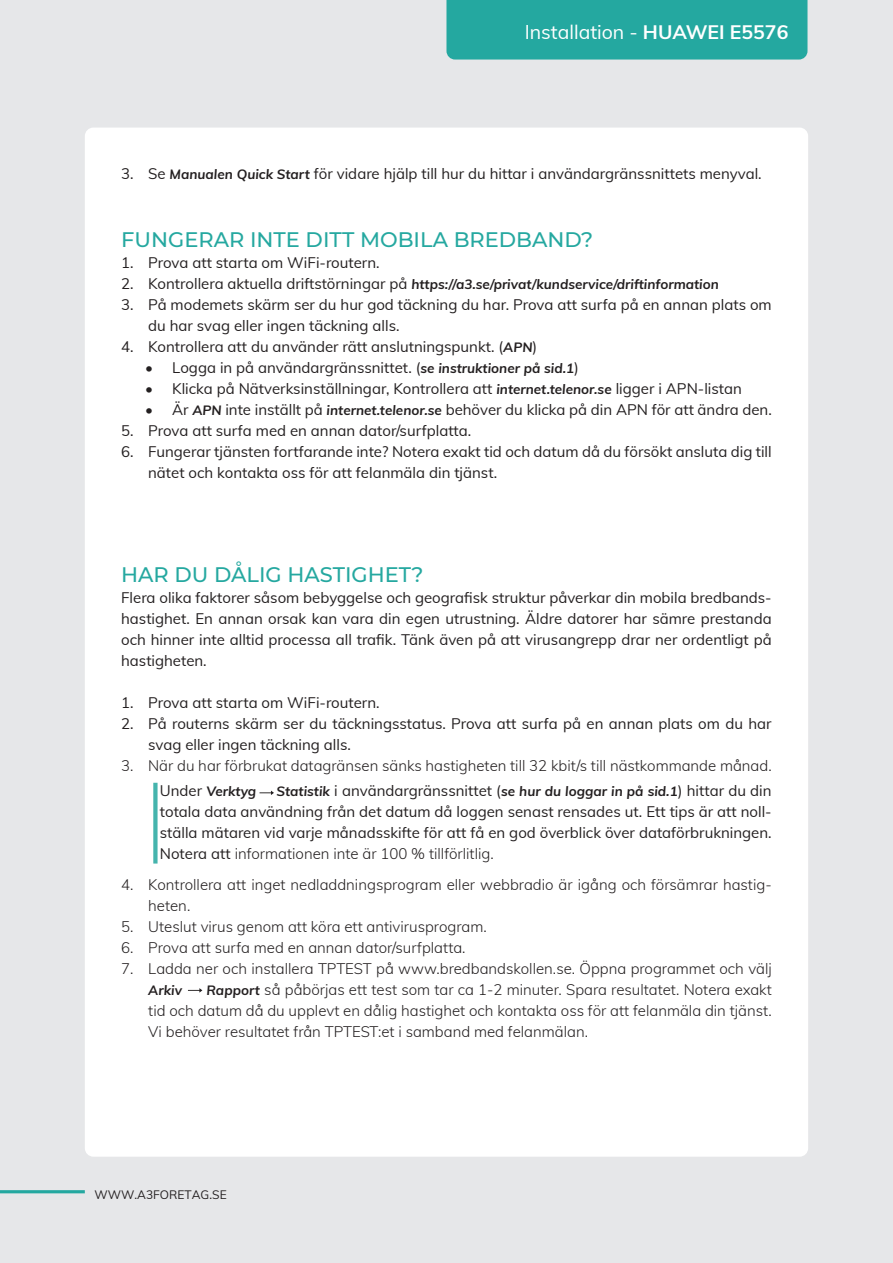
<style>
.page{position:relative;width:893px;height:1263px;background:#e6e7e9}
.page>*{position:absolute;margin:0;border:0;box-sizing:border-box;transform-origin:0 0}
.Rubrik_2{font:500 21px "Montserrat";color:#25a8a0}
.t1{font:19.5px "Muli";color:#fff}
.Normal_10_Muli{font:15px/21px "Muli";color:#231f20}
.t2{font:300 15px/21px "Muli";color:#231f20}
.Normal_10_Muli-2{font:italic 700 13.5px "Muli";color:#231f20}
.t3{font:12px "Muli";color:#231f20}
.s1{font-weight:700}
.s2{font-weight:700;font-style:italic;font-size:13.5px}
.s3{font-weight:400;font-style:normal;font-size:15px}
.s4{font-weight:300}
</style>
<div class="page">
<div style="left:446px;top:0;width:361px;height:60px;background:#24a8a0"></div>
<div style="left:85px;top:128px;width:723px;height:1029px;background:#fff;border-radius:9px"></div>
<hr style="left:0;top:1190px;width:85px;height:3px;background:#24a8a0">
<div style="left:153px;top:783px;width:5px;height:80px;background:#45b4ad"></div>
<svg style="left:188px;top:988px;width:14px;height:4px"></svg>
<svg style="left:260px;top:791px;width:14px;height:4px"></svg>
<h2 class="t1" style="left:525px;top:18px;width:265px">Installation - <span class="s1">HUAWEI E5576</span></h2>
<p class="Normal_10_Muli" style="left:121px;top:162px;width:642px">3. Se <span class="s2">Manualen Quick Start</span> för vidare hjälp till hur du hittar i användargränssnittets menyval.</p>
<p class="Rubrik_2" style="left:121px;top:225px;width:474px">FUNGERAR INTE DITT MOBILA BREDBAND?</p>
<p class="Normal_10_Muli" style="left:121px;top:251px;width:260px">1. Prova att starta om WiFi-routern.</p>
<p class="Normal_10_Muli-2" style="left:121px;top:274px;width:599px"><span class="s3">2. Kontrollera aktuella driftstörningar på</span> https://a3.se/privat/kundservice/driftinformation</p>
<p class="Normal_10_Muli" style="left:148px;top:293px;width:625px;text-indent:-27px">3. På modemets skärm ser du hur god täckning du har. Prova att surfa på en annan plats om du har svag eller ingen täckning alls.</p>
<p class="Normal_10_Muli" style="left:121px;top:335px;width:418px">4. Kontrollera att du använder rätt anslutningspunkt. (<span class="s2">APN</span>)</p>
<p class="Normal_10_Muli" style="left:145px;top:356px;width:435px">• Logga in på användargränssnittet. (<span class="s2">se instruktioner på sid.1</span>)</p>
<p class="Normal_10_Muli" style="left:145px;top:377px;width:598px">• Klicka på Nätverksinställningar, Kontrollera att <span class="s2">internet.telenor.se</span> ligger i APN-listan</p>
<p class="Normal_10_Muli" style="left:145px;top:398px;width:628px">• Är <span class="s2">APN</span> inte inställt på <span class="s2">internet.telenor.se</span> behöver du klicka på din APN för att ändra den.</p>
<p class="Normal_10_Muli" style="left:121px;top:419px;width:352px">5. Prova att surfa med en annan dator/surfplatta.</p>
<p class="Normal_10_Muli" style="left:148px;top:440px;width:625px;text-indent:-27px">6. Fungerar tjänsten fortfarande inte? Notera exakt tid och datum då du försökt ansluta dig till nätet och kontakta oss för att felanmäla din tjänst.</p>
<p class="Rubrik_2" style="left:121px;top:559px;width:304px">HAR DU DÅLIG HASTIGHET?</p>
<p class="Normal_10_Muli" style="left:121px;top:586px;width:652px;text-align:justify">Flera olika faktorer såsom bebyggelse och geografisk struktur påverkar din mobila bredbands&shy;hastighet. En annan orsak kan vara din egen utrustning. Äldre datorer har sämre prestanda och hinner inte alltid processa all trafik. Tänk även på att virusangrepp drar ner ordentligt på hastigheten.</p>
<p class="Normal_10_Muli" style="left:121px;top:691px;width:260px">1. Prova att starta om WiFi-routern.</p>
<p class="Normal_10_Muli" style="left:148px;top:712px;width:625px;text-indent:-27px">2. På routerns skärm ser du täckningsstatus. Prova att surfa på en annan plats om du har svag eller ingen täckning alls.</p>
<p class="t2" style="left:121px;top:754px;width:652px">3. När du har förbrukat datagränsen sänks hastigheten till 32 kbit/s till nästkommande månad.</p>
<p class="Normal_10_Muli-2" style="left:160px;top:782px;width:98px"><span class="s3">Under</span> Verktyg</p>
<p class="Normal_10_Muli" style="left:160px;top:780px;width:613px;text-align:justify;text-indent:117px"><span class="s2">Statistik</span> i användargränssnittet (<span class="s2">se hur du loggar in på sid.1</span>) hittar du din totala data användning från det datum då loggen senast rensades ut. Ett tips är att noll&shy;ställa mätaren vid varje månadsskifte för att få en god överblick över dataförbrukningen.<br>Notera att <span class="s4">informationen inte är 100 % tillförlitlig.</span></p>
<p class="t2" style="left:148px;top:874px;width:625px;text-indent:-27px">4. Kontrollera att inget nedladdningsprogram eller webbradio är igång och försämrar hastig&shy;heten.</p>
<p class="t2" style="left:121px;top:916px;width:367px">5. Uteslut virus genom att köra ett antivirusprogram.</p>
<p class="t2" style="left:121px;top:937px;width:346px">6. Prova att surfa med en annan dator/surfplatta.</p>
<p class="t2" style="left:121px;top:958px;width:652px">7. Ladda ner och installera TPTEST på www.bredbandskollen.se. Öppna programmet och välj</p>
<p class="Normal_10_Muli-2" style="left:148px;top:980px;width:35px">Arkiv</p>
<p class="t2" style="left:148px;top:979px;width:625px;text-align:justify;text-indent:58px"><span class="s2">Rapport</span> så påbörjas ett test som tar ca 1-2 minuter. Spara resultatet. Notera exakt tid och datum då du upplevt en dålig hastighet och kontakta oss för att felanmäla din tjänst.<br>Vi behöver resultatet från TPTEST:et i samband med felanmälan.</p>
<p class="t3" style="left:94px;top:1186px;width:134px">WWW.A3FORETAG.SE</p>
</div>
